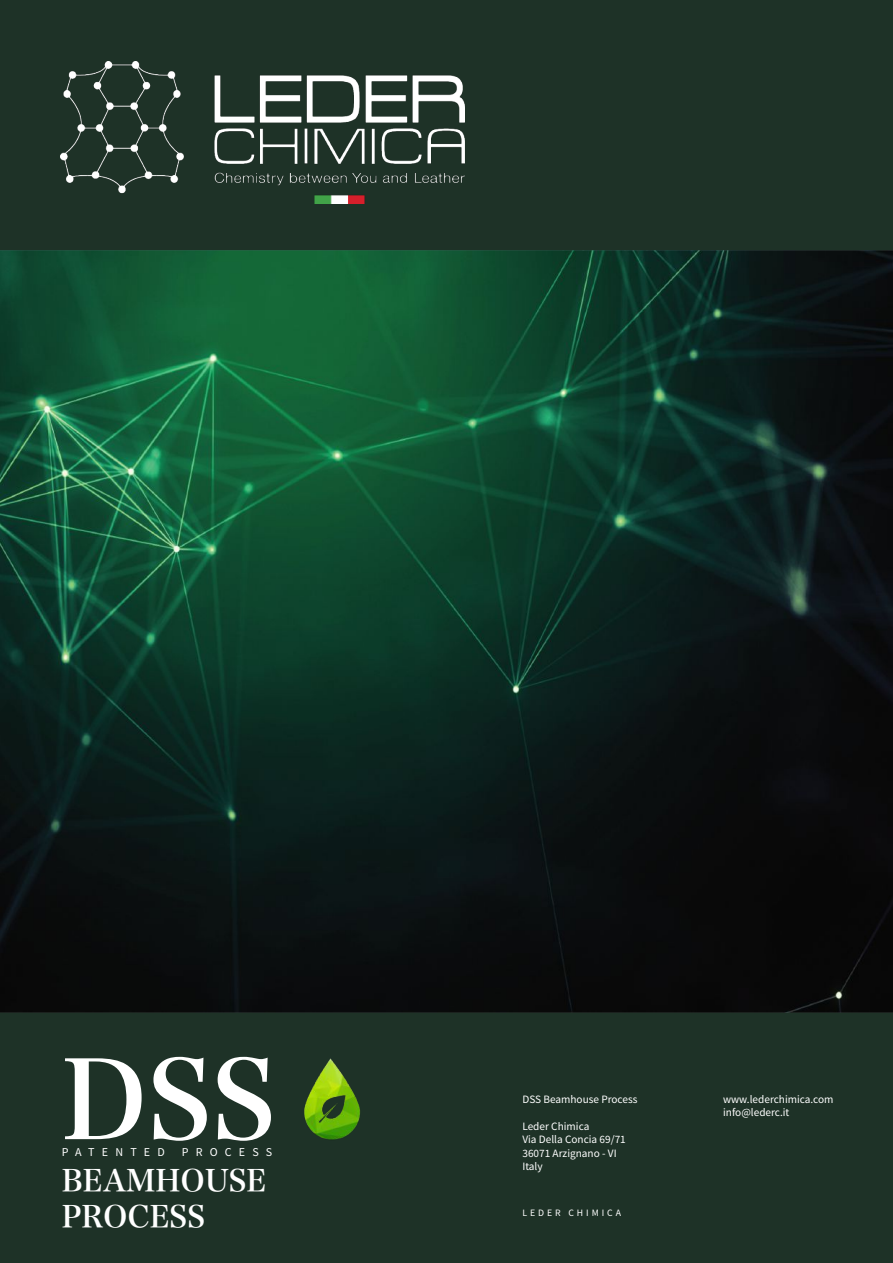
<style>
.page{position:relative;width:893px;height:1263px;background:#1e3227}
.page>*{position:absolute;margin:0;border:0;box-sizing:border-box;transform-origin:0 0}
.t1{font:108px "Hira Min Pro W6";color:#fff}
.t2{font:30px/36px "Hira Min Pro W6";color:#fff}
.t3{font:12px "Source Sans Pro";letter-spacing:.6em;color:#fff}
.t4{font:11.25px/13.5px "Source Sans Pro";color:#fff}
.t5{font:9.75px "Source Sans Pro";letter-spacing:.3em;color:#fff}
</style>
<div class="page">
<img style="left:0;top:250px;width:893px;height:763px">
<hr style="left:0;top:298px;width:1px;height:168px;background:#f4f2f1">
<img style="left:304px;top:1058px;width:56px;height:82px">
<img style="left:60px;top:62px;width:404px;height:142px">
<h1 class="t1" style="left:62px;top:1046px;width:216px">DSS</h1>
<p class="t3" style="left:62px;top:1147px;width:105px">PATENTED</p>
<p class="t3" style="left:182px;top:1147px;width:92px">PROCESS</p>
<h2 class="t2" style="left:62px;top:1162px;width:206px">BEAMHOUSE<br>PROCESS</h2>
<p class="t4" style="left:522px;top:1093px;width:117px">DSS Beamhouse Process</p>
<p class="t4" style="left:522px;top:1120px;width:105px">Leder Chimica<br>Via Della Concia 69/71<br>36071 Arzignano - VI<br>Italy</p>
<p class="t5" style="left:522px;top:1208px;width:100px">LEDER CHIMICA</p>
<p class="t4" style="left:723px;top:1093px;width:112px">www.lederchimica.com info@lederc.it</p>
</div>
